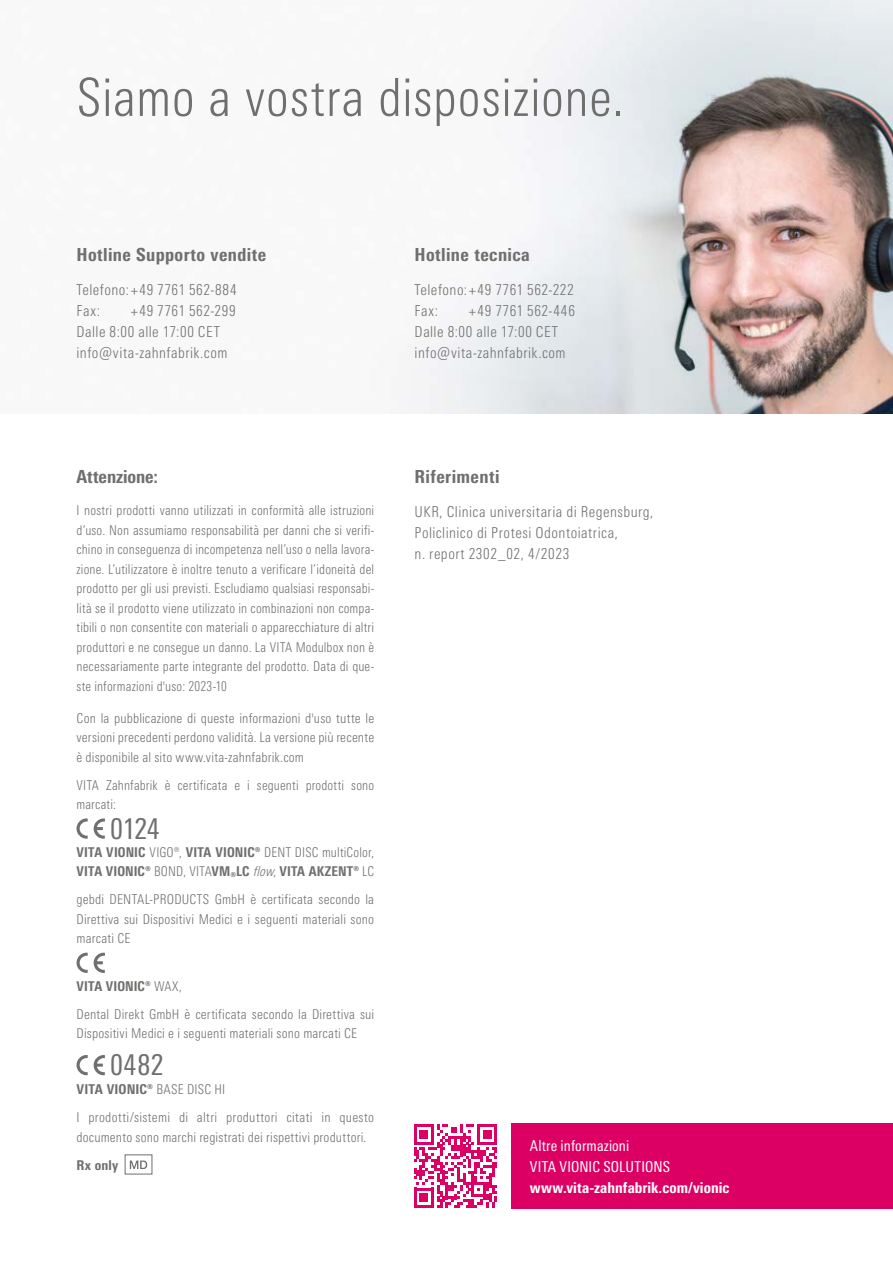
<style>
.page{position:relative;width:893px;height:1263px;background:#fff}
.page>*{position:absolute;margin:0;border:0;box-sizing:border-box;transform-origin:0 0}
.t1{font:300 condensed 52.5px "Univers Next Pro";letter-spacing:.01em;color:#6f6f6e}
.t2{font:condensed 28.65px "Univers Next Pro";color:#6f6f6e}
.t3{font:800 condensed 18px "Univers Next Pro";letter-spacing:.02em;color:#6f6f6e}
.t4{font:800 condensed 18px "Univers Next Pro";letter-spacing:-.005em;color:#6f6f6e}
.t5{font:300 condensed 15px/21px "Univers Next Pro";letter-spacing:.035em;color:#6f6f6e}
.t6{font:condensed 15px/21px "Univers Next Pro";letter-spacing:.005em;color:#fff}
.t7{font:800 condensed 15px "Univers Next Pro";letter-spacing:.01em;color:#fff}
.t8{font:300 condensed 13.5px/19.5px "Univers Next Pro";letter-spacing:.015em;color:#6f6f6e;text-align:justify}
.t9{font:800 condensed 13.5px/19.5px "Univers Next Pro";letter-spacing:.015em;color:#6f6f6e}
.s1{font-weight:300}
.s2{font-weight:300;font-style:italic}
.s3{font-weight:800}
</style>
<div class="page">
<img style="left:406px;top:0;width:487px;height:414px">
<div style="left:512px;top:1123px;width:381px;height:86px;background:#dd0064"></div>
<svg style="left:414px;top:1124px;width:83px;height:84px"></svg>
<svg style="left:94px;top:818px;width:11px;height:21px"></svg>
<svg style="left:77px;top:818px;width:11px;height:21px"></svg>
<svg style="left:94px;top:953px;width:11px;height:20px"></svg>
<svg style="left:77px;top:953px;width:11px;height:20px"></svg>
<svg style="left:94px;top:1055px;width:11px;height:20px"></svg>
<svg style="left:77px;top:1055px;width:11px;height:20px"></svg>
<div style="left:125px;top:1154px;width:27px;height:20px;border:1px solid #6f6f6e"></div>
<svg style="left:130px;top:1160px;width:17px;height:9px"></svg>
<h1 class="t1" style="left:77px;top:67px;width:548px">Siamo a vostra disposizione.</h1>
<h3 class="t3" style="left:77px;top:244px;width:191px">Hotline Supporto vendite</h3>
<p class="t5" style="left:77px;top:279px;width:162px">Telefono: +49 7761 562-884<br>Fax:</p>
<p class="t5" style="left:77px;top:300px;width:161px;text-indent:54px">+49 7761 562-299<br>Dalle 8:00 alle 17:00 CET info@vita-zahnfabrik.com</p>
<h3 class="t3" style="left:415px;top:244px;width:117px">Hotline tecnica</h3>
<p class="t5" style="left:415px;top:279px;width:161px">Telefono: +49 7761 562-222<br>Fax:</p>
<p class="t5" style="left:415px;top:300px;width:162px;text-indent:54px">+49 7761 562-446<br>Dalle 8:00 alle 17:00 CET info@vita-zahnfabrik.com</p>
<h3 class="t4" style="left:77px;top:466px;width:83px">Attenzione:</h3>
<p class="t8" style="left:77px;top:500px;width:299px">I nostri prodotti vanno utilizzati in conformità alle istruzioni d’uso. Non assumiamo responsabilità per danni che si verifi&shy;chino in conseguenza di incompetenza nell’uso o nella lavora&shy;zione. L’utilizzatore è inoltre tenuto a verificare l’idoneità del prodotto per gli usi previsti. Escludiamo qualsiasi responsabi&shy;lità se il prodotto viene utilizzato in combinazioni non compa&shy;tibili o non consentite con materiali o apparecchiature di altri produttori e ne consegue un danno. La VITA Modulbox non è necessariamente parte integrante del prodotto. Data di que&shy;ste informazioni d'uso: 2023-10</p>
<p class="t8" style="left:77px;top:708px;width:299px">Con la pubblicazione di queste informazioni d'uso tutte le versioni precedenti perdono validità. La versione più recente è disponibile al sito www.vita-zahnfabrik.com</p>
<p class="t8" style="left:77px;top:775px;width:299px">VITA Zahnfabrik è certificata e i seguenti prodotti sono marcati:</p>
<h2 class="t2" style="left:110px;top:812px;width:51px">0124</h2>
<p class="t9" style="left:77px;top:842px;width:299px">VITA VIONIC <span class="s1">VIGO®,</span> VITA VIONIC® <span class="s1">DENT DISC multiColor,<br></span>VITA VIONIC® <span class="s1">BOND, VITA</span>VM®LC <span class="s2">flow</span><span class="s1">,</span> VITA AKZENT® <span class="s1">LC</span></p>
<p class="t8" style="left:77px;top:890px;width:299px">gebdi DENTAL-PRODUCTS GmbH è certificata secondo la Direttiva sui Dispositivi Medici e i seguenti materiali sono marcati CE</p>
<p class="t8" style="left:77px;top:972px;width:299px;line-height:28px"><span class="s3">VITA VIONIC®</span> WAX,<br>Dental Direkt GmbH è certificata secondo la Direttiva sui</p>
<p class="t8" style="left:77px;top:1024px;width:282px">Dispositivi Medici e i seguenti materiali sono marcati CE</p>
<h2 class="t2" style="left:110px;top:1049px;width:55px">0482</h2>
<p class="t8" style="left:77px;top:1075px;width:299px;line-height:28px"><span class="s3">VITA VIONIC®</span> BASE DISC HI<br>I prodotti/sistemi di altri produttori citati in questo</p>
<p class="t8" style="left:77px;top:1127px;width:292px">documento sono marchi registrati dei rispettivi produttori.</p>
<p class="t9" style="left:77px;top:1155px;width:43px">Rx only</p>
<h3 class="t3" style="left:415px;top:466px;width:86px">Riferimenti</h3>
<p class="t5" style="left:415px;top:501px;width:240px">UKR, Clinica universitaria di Regensburg,<br>Policlinico di Protesi Odontoiatrica,<br>n. report 2302_02, 4/2023</p>
<p class="t6" style="left:530px;top:1135px;width:142px">Altre informazioni<br>VITA VIONIC SOLUTIONS</p>
<p class="t7" style="left:530px;top:1178px;width:201px">www.vita-zahnfabrik.com/vionic</p>
</div>
